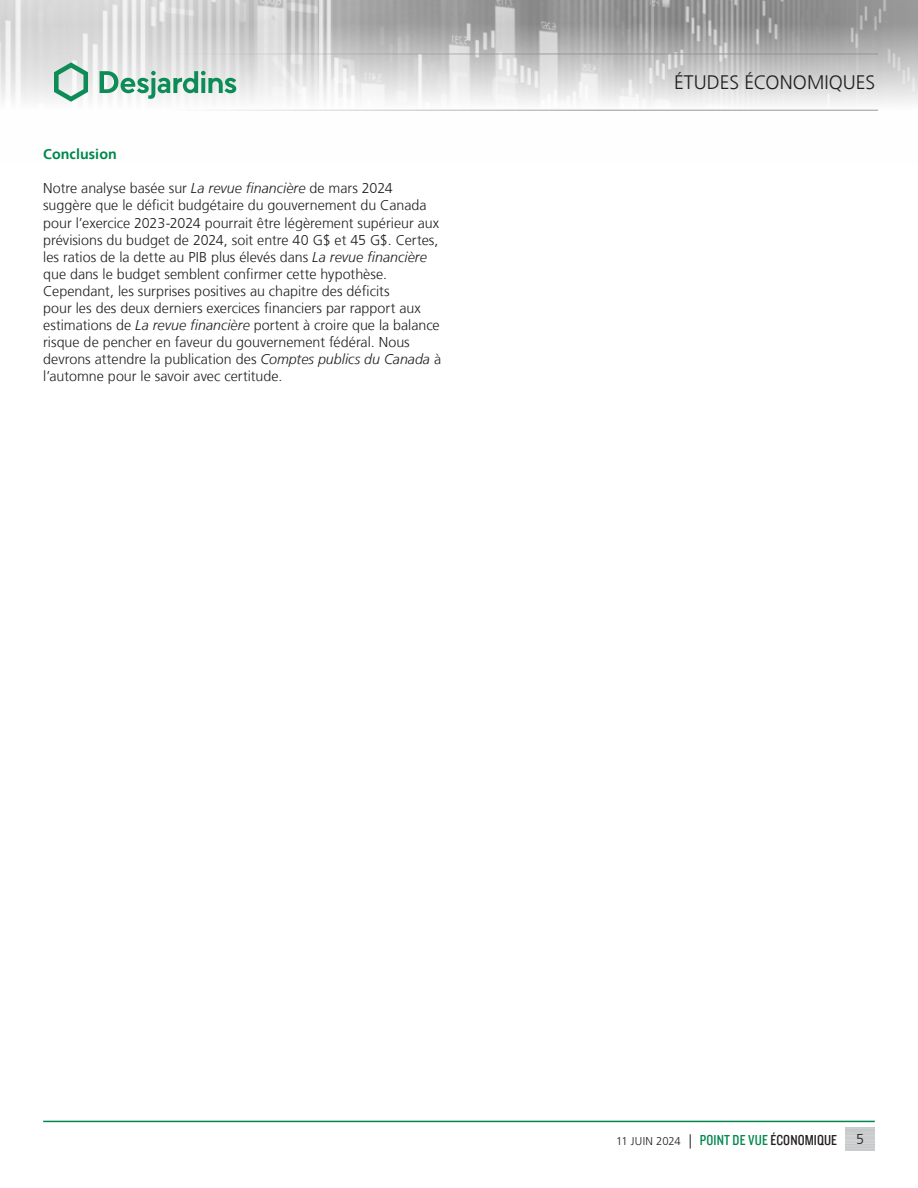
<style>
.page{position:relative;width:918px;height:1188px;background:#fff}
.page>*{position:absolute;margin:0;border:0;box-sizing:border-box;transform-origin:0 0}
.t1{font:300 19.5px "Frutiger LT";color:#231f20}
.t2{font:300 14.25px/17.1px "Frutiger LT";color:#231f20}
.Texte_Titre{font:700 14.25px "Frutiger LT";letter-spacing:.005em;color:#00874e}
.t3{font:300 11.25px "Frutiger LT";letter-spacing:-.005em;color:#231f20}
.s1{font-style:italic}
.s2{font-size:14.25px}
.s3{font-family:"Knockout 29 Junior Ltweight";font-weight:400;font-size:15px;color:#00874e}
.s4{font-family:"Knockout 29 Junior Ltweight";font-weight:400;font-size:15px}
</style>
<div class="page">
<img style="left:0;top:0;width:918px;height:110px">
<hr style="left:0;top:54px;width:878px;height:1px;background:#939598">
<hr style="left:0;top:110px;width:878px;height:1px;background:#939598">
<svg style="left:54px;top:62px;width:34px;height:40px"></svg>
<svg style="left:100px;top:71px;width:136px;height:28px"></svg>
<hr style="left:43px;top:1121px;width:832px;height:1px;background:#00874e">
<p class="Texte_Titre" style="left:43px;top:146px;width:75px">Conclusion</p>
<p class="t2" style="left:43px;top:180px;width:399px">Notre analyse basée sur <span class="s1">La revue financière</span> de mars 2024 suggère que le déficit budgétaire du gouvernement du Canada pour l’exercice 2023‑2024 pourrait être légèrement supérieur aux prévisions du budget de 2024, soit entre 40 G$ et 45 G$. Certes, les ratios de la dette au PIB plus élevés dans <span class="s1">La revue financière </span>que dans le budget semblent confirmer cette hypothèse.<br>Cependant, les surprises positives au chapitre des déficits<br>pour les des deux derniers exercices financiers par rapport aux estimations de <span class="s1">La revue financière</span> portent à croire que la balance risque de pencher en faveur du gouvernement fédéral. Nous devrons attendre la publication des <span class="s1">Comptes publics du Canada</span> à l’automne pour le savoir avec certitude.</p>
<h1 class="t1" style="left:674px;top:72px;width:203px">ÉTUDES ÉCONOMIQUES</h1>
<p class="t3" style="left:616px;top:1135px;width:223px">11 JUIN 2024 <span class="s2">|</span> <span class="s3">POINT DE VUE</span> <span class="s4">ÉCONOMIQUE</span></p>
<p class="t2" style="left:856px;top:1131px;width:9px">5</p>
</div>
